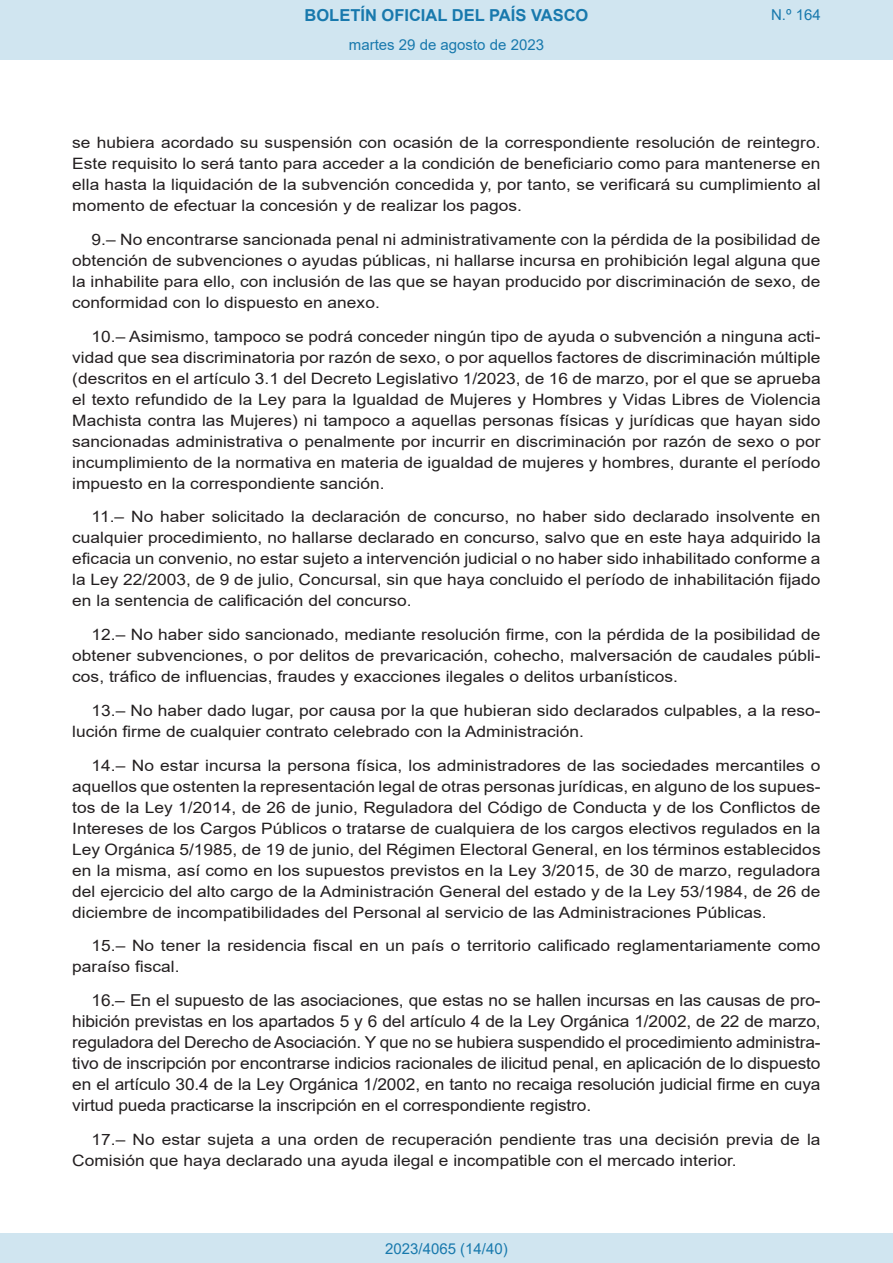
<style>
.page{position:relative;width:893px;height:1263px;background:#fff}
.page>*{position:absolute;margin:0;border:0;box-sizing:border-box;transform-origin:0 0}
.BOPVDetalle{font:16.5px/21px "Arial";letter-spacing:-.01em;color:#231f20;text-align:justify;scale:1.05 1}
.t1{font:700 16.5px "Arial";color:#1879ad}
.BOPVDetalle-2{font:15.6px/21px "Arial";color:#231f20;text-align:justify;scale:1.11 1}
.Paginacion_Centro{font:15px "Arial";color:#1879ad}
</style>
<div class="page">
<div style="left:0;top:0;width:893px;height:60px;background:#d0e5f0"></div>
<div style="left:0;top:1233px;width:893px;height:30px;background:#d0e5f0"></div>
<p class="t1" style="left:305px;top:3px;width:285px">BOLETÍN OFICIAL DEL PAÍS VASCO</p>
<p class="Paginacion_Centro" style="left:349px;top:35px;width:197px">martes 29 de agosto de 2023</p>
<p class="Paginacion_Centro" style="left:771px;top:5px;width:51px">N.º 164</p>
<p class="BOPVDetalle-2" style="left:72px;top:132px;width:676px">se hubiera acordado su suspensión con ocasión de la correspondiente resolución de reintegro.<br>Este requisito lo será tanto para acceder a la condición de beneficiario como para mantenerse en ella hasta la liquidación de la subvención concedida y, por tanto, se verificará su cumplimiento al momento de efectuar la concesión y de realizar los pagos.</p>
<p class="BOPVDetalle-2" style="left:72px;top:229px;width:676px;text-indent:19px">9.– No encontrarse sancionada penal ni administrativamente con la pérdida de la posibilidad de obtención de subvenciones o ayudas públicas, ni hallarse incursa en prohibición legal alguna que la inhabilite para ello, con inclusión de las que se hayan producido por discriminación de sexo, de conformidad con lo dispuesto en anexo.</p>
<p class="BOPVDetalle-2" style="left:72px;top:326px;width:676px;text-indent:19px">10.– Asimismo, tampoco se podrá conceder ningún tipo de ayuda o subvención a ninguna acti&shy;vidad que sea discriminatoria por razón de sexo, o por aquellos factores de discriminación múltiple (descritos en el artículo 3.1 del Decreto Legislativo 1/2023, de 16 de marzo, por el que se aprueba el texto refundido de la Ley para la Igualdad de Mujeres y Hombres y Vidas Libres de Violencia Machista contra las Mujeres) ni tampoco a aquellas personas físicas y jurídicas que hayan sido sancionadas administrativa o penalmente por incurrir en discriminación por razón de sexo o por incumplimiento de la normativa en materia de igualdad de mujeres y hombres, durante el período impuesto en la correspondiente sanción.</p>
<p class="BOPVDetalle-2" style="left:72px;top:506px;width:676px;text-indent:19px">11.– No haber solicitado la declaración de concurso, no haber sido declarado insolvente en cualquier procedimiento, no hallarse declarado en concurso, salvo que en este haya adquirido la eficacia un convenio, no estar sujeto a intervención judicial o no haber sido inhabilitado conforme a la Ley 22/2003, de 9 de julio, Concursal, sin que haya concluido el período de inhabilitación fijado en la sentencia de calificación del concurso.</p>
<p class="BOPVDetalle-2" style="left:72px;top:624px;width:676px;text-indent:19px">12.– No haber sido sancionado, mediante resolución firme, con la pérdida de la posibilidad de obtener subvenciones, o por delitos de prevaricación, cohecho, malversación de caudales públi&shy;cos, tráfico de influencias, fraudes y exacciones ilegales o delitos urbanísticos.</p>
<p class="BOPVDetalle-2" style="left:72px;top:700px;width:676px;text-indent:19px">13.– No haber dado lugar, por causa por la que hubieran sido declarados culpables, a la reso&shy;lución firme de cualquier contrato celebrado con la Administración.</p>
<p class="BOPVDetalle-2" style="left:72px;top:755px;width:676px;text-indent:19px">14.– No estar incursa la persona física, los administradores de las sociedades mercantiles o aquellos que ostenten la representación legal de otras personas jurídicas, en alguno de los supues&shy;tos de la Ley 1/2014, de 26 de junio, Reguladora del Código de Conducta y de los Conflictos de Intereses de los Cargos Públicos o tratarse de cualquiera de los cargos electivos regulados en la Ley Orgánica 5/1985, de 19 de junio, del Régimen Electoral General, en los términos establecidos en la misma, así como en los supuestos previstos en la Ley 3/2015, de 30 de marzo, reguladora del ejercicio del alto cargo de la Administración General del estado y de la Ley 53/1984, de 26 de diciembre de incompatibilidades del Personal al servicio de las Administraciones Públicas.</p>
<p class="BOPVDetalle-2" style="left:72px;top:935px;width:676px;text-indent:19px">15.– No tener la residencia fiscal en un país o territorio calificado reglamentariamente como paraíso fiscal.</p>
<p class="BOPVDetalle" style="left:72px;top:990px;width:714px;text-indent:19px">16.– En el supuesto de las asociaciones, que estas no se hallen incursas en las causas de pro&shy;hibición previstas en los apartados 5 y 6 del artículo 4 de la Ley Orgánica 1/2002, de 22 de marzo, reguladora del Derecho de Asociación. Y que no se hubiera suspendido el procedimiento administra&shy;tivo de inscripción por encontrarse indicios racionales de ilicitud penal, en aplicación de lo dispuesto en el artículo 30.4 de la Ley Orgánica 1/2002, en tanto no recaiga resolución judicial firme en cuya virtud pueda practicarse la inscripción en el correspondiente registro.</p>
<p class="BOPVDetalle-2" style="left:72px;top:1129px;width:676px;text-indent:19px">17.– No estar sujeta a una orden de recuperación pendiente tras una decisión previa de la<br>Comisión que haya declarado una ayuda ilegal e incompatible con el mercado interior.</p>
<p class="Paginacion_Centro" style="left:385px;top:1238px;width:124px">2023/4065 (14/40)</p>
</div>
